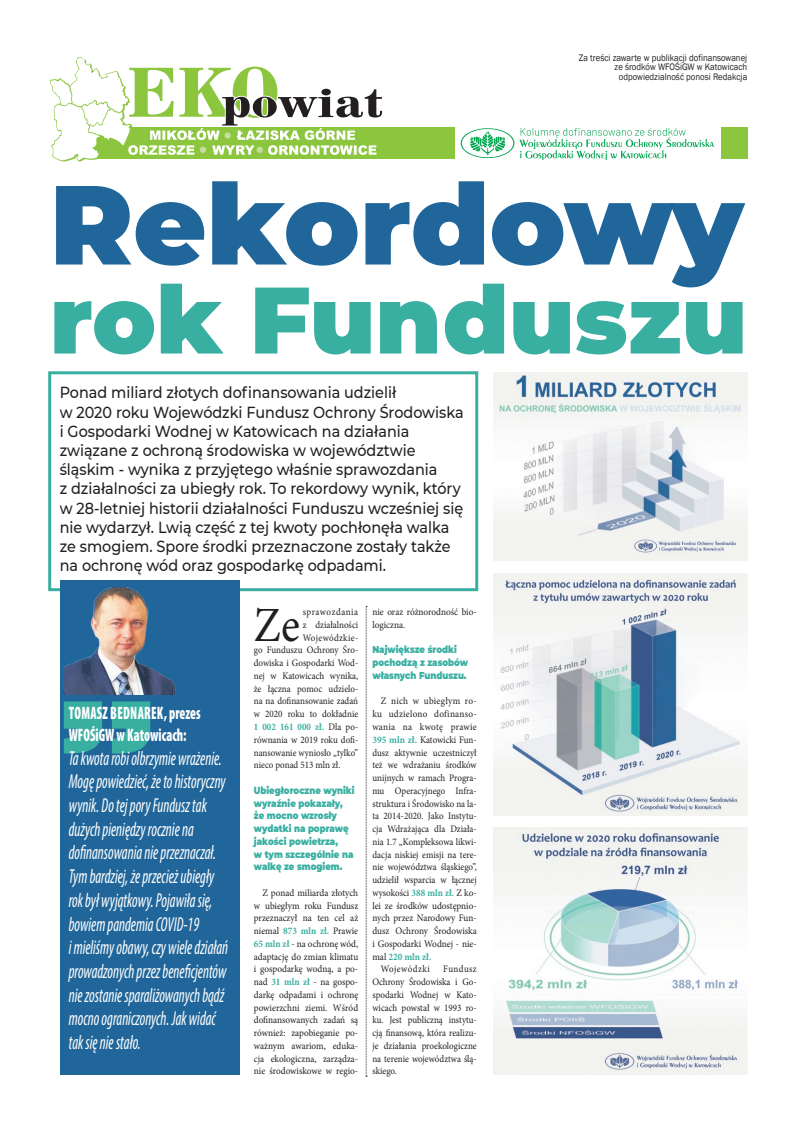
<style>
.page{position:relative;width:794px;height:1134px;background:#fff}
.page>*{position:absolute;margin:0;border:0;box-sizing:border-box;transform-origin:0 0}
.tytul_maly{font:900 112.2px "Montserrat";letter-spacing:-.005em;color:#21669a}
.tytul_maly-2{font:900 94.2px "Montserrat";color:#39afa2}
.Tekst{font:49.2px "Minion Pro";color:#231f20;scale:.9 1}
.Tekst-2{font:italic condensed 20.3px/23.7px "Myriad Pro";color:#fff;scale:.75 1}
.Tekst-3{font:900 condensed 18px/21.6px "Myriad Pro";color:#fff;scale:.74 1}
.Tekst-4{font:500 16px/19.2px "Montserrat";color:#231f20;scale:.9 1}
.Tekst-5{font:10px/12.8px "Minion Pro";color:#231f20;text-align:justify;scale:.92 1}
.Tekst-6{font:10px/12.8px "Minion Pro";color:#231f20;text-align:justify;scale:.9 1}
.t1{font:900 10px/12.8px "Montserrat";color:#39afa2;scale:.85 1}
.Tekst-7{font:700 10px "Minion Pro";color:#39afa2;scale:.9 1}
.Tekst-8{font:10px "Minion Pro";letter-spacing:.055em;color:#231f20;scale:.9 1}
.Tekst-9{font:10px "Minion Pro";letter-spacing:.035em;color:#231f20;scale:.9 1}
.Tekst-10{font:10px "Minion Pro";letter-spacing:.05em;color:#231f20;scale:.9 1}
.tekst{font:9.7px/9.7px "Franklin Gothic";color:#231f20;text-align:right;scale:.9 1}
.s1{font-weight:400;color:#231f20}
.s2{font-weight:700;color:#39afa2}
</style>
<div class="page">
<div style="left:94px;top:128px;width:360px;height:31px;background:#8bc63e"></div>
<div style="left:720px;top:128px;width:27px;height:31px;background:#8bc63e"></div>
<svg style="left:50px;top:57px;width:334px;height:105px"></svg>
<svg style="left:461px;top:128px;width:253px;height:31px"></svg>
<img style="left:493px;top:373px;width:254px;height:187px">
<img style="left:493px;top:574px;width:254px;height:241px">
<img style="left:493px;top:827px;width:254px;height:247px">
<div style="left:48px;top:371px;width:430px;height:220px;border:3px solid #39afa2"></div>
<div style="left:60px;top:580px;width:180px;height:494px;background:#21669a"></div>
<svg style="left:64px;top:701px;width:86px;height:53px"></svg>
<img style="left:64px;top:587px;width:112px;height:108px">
<svg style="left:366px;top:606px;width:1px;height:471px"></svg>
<p class="tekst" style="left:579px;top:53px;width:189px">Za treści zawarte w publikacji dofinansowanej ze środków WFOŚiGW w Katowicach odpowiedzialność ponosi Redakcja</p>
<p class="tytul_maly" style="left:50px;top:140px;width:695px">Rekordowy</p>
<p class="tytul_maly-2" style="left:50px;top:249px;width:699px">rok Funduszu</p>
<p class="Tekst-4" style="left:60px;top:382px;width:450px">Ponad miliard złotych dofinansowania udzielił<br>w 2020 roku Wojewódzki Fundusz Ochrony Środowiska i Gospodarki Wodnej w Katowicach na działania związane z ochroną środowiska w województwie śląskim - wynika z przyjętego właśnie sprawozdania<br>z działalności za ubiegły rok. To rekordowy wynik, który w 28-letniej historii działalności Funduszu wcześniej się nie wydarzył. Lwią część z tej kwoty pochłonęła walka ze smogiem. Spore środki przeznaczone zostały także na ochronę wód oraz gospodarkę odpadami.</p>
<p class="Tekst-3" style="left:69px;top:702px;width:180px">TOMASZ BEDNAREK, prezes<br>WFOŚiGW w Katowicach:</p>
<p class="Tekst-2" style="left:69px;top:746px;width:214px">Ta kwota robi olbrzymie wrażenie.<br>Mogę powiedzieć, że to historyczny wynik. Do tej pory Fundusz tak dużych pieniędzy rocznie na dofinansowania nie przeznaczał.<br>Tym bardziej, że przecież ubiegły rok był wyjątkowy. Pojawiła się, bowiem pandemia COVID-19<br>i mieliśmy obawy, czy wiele działań prowadzonych przez beneficjentów nie zostanie sparaliżowanych bądź mocno ograniczonych. Jak widać tak się nie stało.</p>
<p class="Tekst" style="left:254px;top:592px;width:53px">Ze</p>
<p class="Tekst-8" style="left:303px;top:605px;width:63px">sprawozdania</p>
<p class="Tekst-6" style="left:303px;top:618px;width:63px">z działalności</p>
<p class="Tekst-9" style="left:303px;top:631px;width:63px">Wojewódzkie-</p>
<p class="Tekst-6" style="left:254px;top:644px;width:117px">go Funduszu Ochrony Śro-</p>
<p class="Tekst-6" style="left:254px;top:657px;width:117px">dowiska i Gospodarki Wod-</p>
<p class="Tekst-6" style="left:254px;top:669px;width:117px">nej w Katowicach wynika,</p>
<p class="Tekst-6" style="left:254px;top:682px;width:117px">że łączna pomoc udzielo-</p>
<p class="Tekst-6" style="left:254px;top:695px;width:117px">na na dofinansowanie zadań</p>
<p class="Tekst-6" style="left:254px;top:708px;width:117px">w 2020 roku to dokładnie</p>
<p class="Tekst-7" style="left:254px;top:720px;width:117px">1 002 161 000 zł. <span class="s1">Dla po-</span></p>
<p class="Tekst-6" style="left:254px;top:733px;width:117px">równania w 2019 roku dofi-</p>
<p class="Tekst-6" style="left:254px;top:746px;width:117px">nansowanie wyniosło „tylko”</p>
<p class="Tekst-6" style="left:254px;top:759px;width:98px">nieco ponad 513 mln zł.</p>
<p class="t1" style="left:254px;top:783px;width:120px">Ubiegłoroczne wyniki wyraźnie pokazały, że mocno wzrosły wydatki na poprawę jakości powietrza,<br>w tym szczególnie na walkę ze smogiem.</p>
<p class="Tekst-5" style="left:254px;top:886px;width:115px;text-indent:9px">Z ponad miliarda złotych w ubiegłym roku Fundusz przeznaczył na ten cel aż niemal <span class="s2">873 mln zł.</span> Prawie <span class="s2">65 mln zł</span> - na ochronę wód, adaptację do zmian klimatu i gospodarkę wodną, a po&shy;nad <span class="s2">31 mln zł</span> - na gospo&shy;darkę odpadami i ochronę powierzchni ziemi. Wśród dofinansowanych zadań są również: zapobieganie po&shy;ważnym awariom, eduka&shy;cja ekologiczna, zarządza&shy;nie środowiskowe w regio-</p>
<p class="Tekst-5" style="left:372px;top:606px;width:115px">nie oraz różnorodność bio&shy;logiczna.</p>
<p class="t1" style="left:372px;top:643px;width:114px">Największe środki pochodzą z zasobów własnych Funduszu.</p>
<p class="Tekst-5" style="left:372px;top:695px;width:115px;text-indent:9px">Z nich w ubiegłym ro&shy;ku udzielono dofinanso&shy;wania na kwotę prawie <span class="s2">395 mln zł.</span> Katowicki Fun&shy;dusz aktywnie uczestniczył też we wdrażaniu środków unijnych w ramach Progra&shy;mu Operacyjnego Infra&shy;struktura i Środowisko na la&shy;ta 2014-2020. Jako Instytu&shy;cja Wdrażająca dla Działa&shy;nia 1.7 „Kompleksowa likwi&shy;dacja niskiej emisji na tere&shy;nie województwa śląskiego”, udzielił wsparcia w łącznej wysokości <span class="s2">388 mln zł.</span> Z ko&shy;lei ze środków udostępnio&shy;nych przez Narodowy Fun&shy;dusz Ochrony Środowiska i Gospodarki Wodnej - nie&shy;mal <span class="s2">220 mln zł.</span></p>
<p class="Tekst-10" style="left:381px;top:962px;width:56px">Wojewódzki</p>
<p class="Tekst-6" style="left:372px;top:963px;width:117px;text-indent:71px">Fundusz Ochrony Środowiska i Go&shy;spodarki Wodnej w Kato&shy;wicach powstał w 1993 ro&shy;ku. Jest publiczną instytu&shy;cją finansową, która realizu&shy;je działania proekologiczne na terenie województwa ślą&shy;skiego.</p>
</div>
